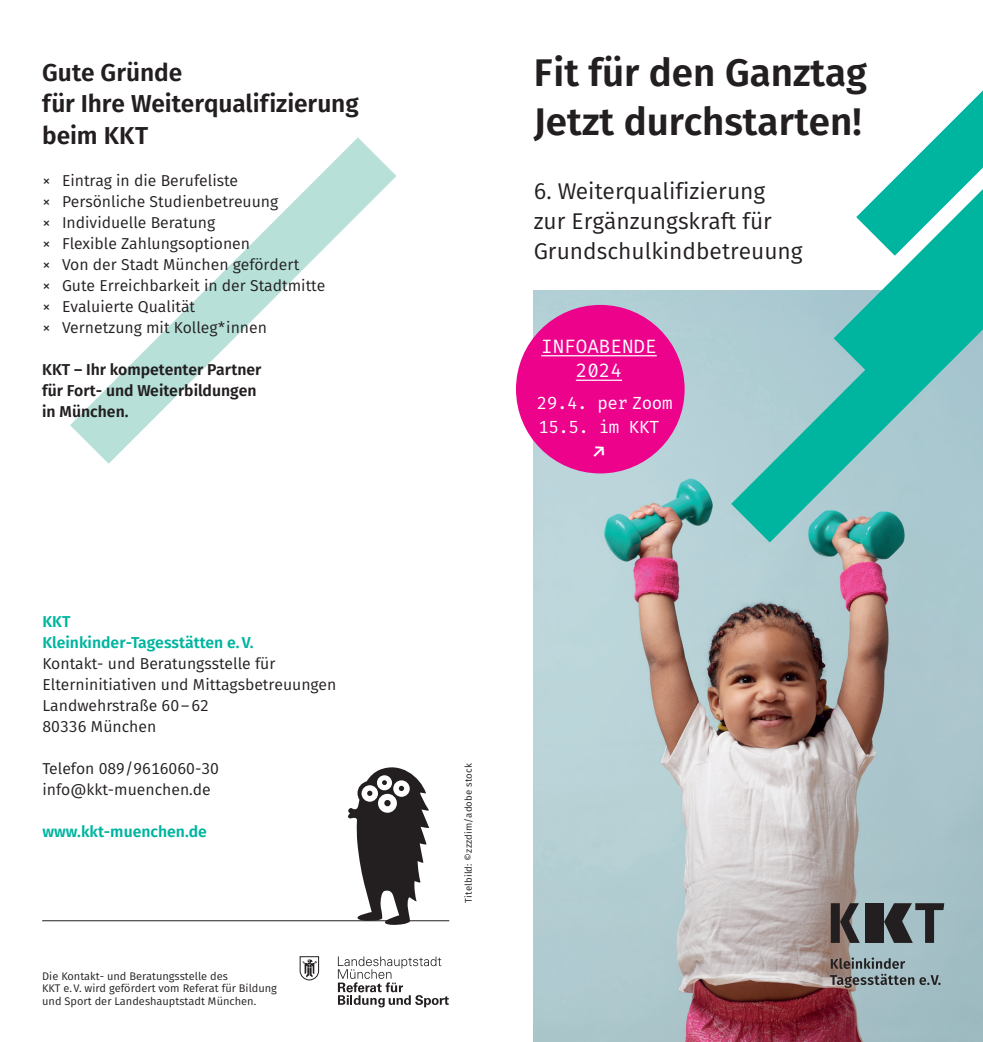
<style>
.page{position:relative;width:983px;height:1042px;background:#fff}
.page>*{position:absolute;margin:0;border:0;box-sizing:border-box;transform-origin:0 0}
.t1{font:600 38.5px/48.6px "Fira Sans";color:#231f20}
.t2{font:600 24.5px/31.5px "Fira Sans";letter-spacing:-.005em;color:#231f20}
.t3{font:22.75px/29.8px "Fira Sans";color:#231f20}
.t4{font:19.25px/24.5px "Fira Mono";color:#fff;text-align:center}
.t5{font:500 19.25px "Fira Mono";color:#fff}
.t6{font:17.5px/24.5px "Fira Mono";letter-spacing:-.025em;color:#fff}
.t7{font:15.75px/21px "Fira Sans";color:#231f20}
.t8{font:600 15.75px/21px "Fira Sans";color:#231f20}
.t9{font:600 15.75px/21px "Fira Sans";color:#00b5a0}
.t10{font:11.03px/12.6px "Fira Sans";color:#231f20}
.t11{font:9.62px "Fira Sans";letter-spacing:.015em;color:#231f20}
</style>
<div class="page">
<img style="left:533px;top:291px;width:449px;height:751px">
<svg style="left:70px;top:137px;width:326px;height:327px"></svg>
<svg style="left:300px;top:956px;width:19px;height:24px"></svg>
<svg style="left:338px;top:956px;width:110px;height:51px"></svg>
<hr style="left:42px;top:920px;width:407px;height:1px;background:#231f20">
<svg style="left:346px;top:767px;width:84px;height:158px"></svg>
<svg style="left:731px;top:290px;width:251px;height:252px;background:#7fc2c2"></svg>
<svg style="left:833px;top:91px;width:149px;height:286px"></svg>
<div style="left:516px;top:305px;width:168px;height:168px;background:#ed028c;border-radius:50%"></div>
<hr style="left:541px;top:355px;width:115px;height:1px;background:#fff">
<hr style="left:575px;top:380px;width:47px;height:1px;background:#fff">
<div style="left:865px;top:903px;width:18px;height:40px;background:#231f20"></div>
<svg style="left:830px;top:903px;width:29px;height:40px"></svg>
<svg style="left:883px;top:903px;width:61px;height:40px;background:#626d71"></svg>
<svg style="left:829px;top:957px;width:111px;height:31px;background:#869396"></svg>
<h2 class="t2" style="left:42px;top:55px;width:318px">Gute Gründe<br>für Ihre Weiterqualifizierung beim KKT</h2>
<p class="t7" style="left:42px;top:169px;width:284px">× Eintrag in die Berufeliste<br>× Persönliche Studienbetreuung<br>× Individuelle Beratung<br>× Flexible Zahlungsoptionen<br>× Von der Stadt München gefördert<br>× Gute Erreichbarkeit in der Stadtmitte × Evaluierte Qualität<br>× Vernetzung mit Kolleg*innen</p>
<p class="t8" style="left:42px;top:358px;width:221px">KKT – Ihr kompetenter Partner für Fort- und Weiterbildungen in München.</p>
<p class="t9" style="left:42px;top:610px;width:212px">KKT<br>Kleinkinder-Tagesstätten e.V.</p>
<p class="t7" style="left:42px;top:652px;width:295px">Kontakt- und Beratungsstelle für<br>Elterninitiativen und Mittagsbetreuungen<br>Landwehrstraße 60–62<br>80336 München</p>
<p class="t7" style="left:42px;top:757px;width:178px">Telefon 089/9616060-30 info@kkt-muenchen.de</p>
<p class="t9" style="left:42px;top:820px;width:166px">www.kkt-muenchen.de</p>
<p class="t10" style="left:42px;top:969px;width:236px">Die Kontakt- und Beratungsstelle des<br>KKT e.V. wird gefördert vom Referat für Bildung und Sport der Landeshauptstadt München.</p>
<h1 class="t1" style="left:533px;top:46px;width:335px">Fit für den Ganztag<br>Jetzt durchstarten!</h1>
<h3 class="t3" style="left:533px;top:176px;width:270px">6. Weiterqualifizierung zur Ergänzungskraft für<br>Grundschulkindbetreuung</h3>
<p class="t4" style="left:541px;top:335px;width:117px">INFOABENDE<br>2024</p>
<p class="t6" style="left:537px;top:391px;width:137px">29.4. per Zoom<br>15.5. im KKT</p>
<p class="t5" style="left:593px;top:437px;width:13px">↗</p>
<p class="t11" style="left:461px;top:903px;width:141px;rotate:-90deg">Titelbild: ©zzzdim/adobe stock</p>
</div>
